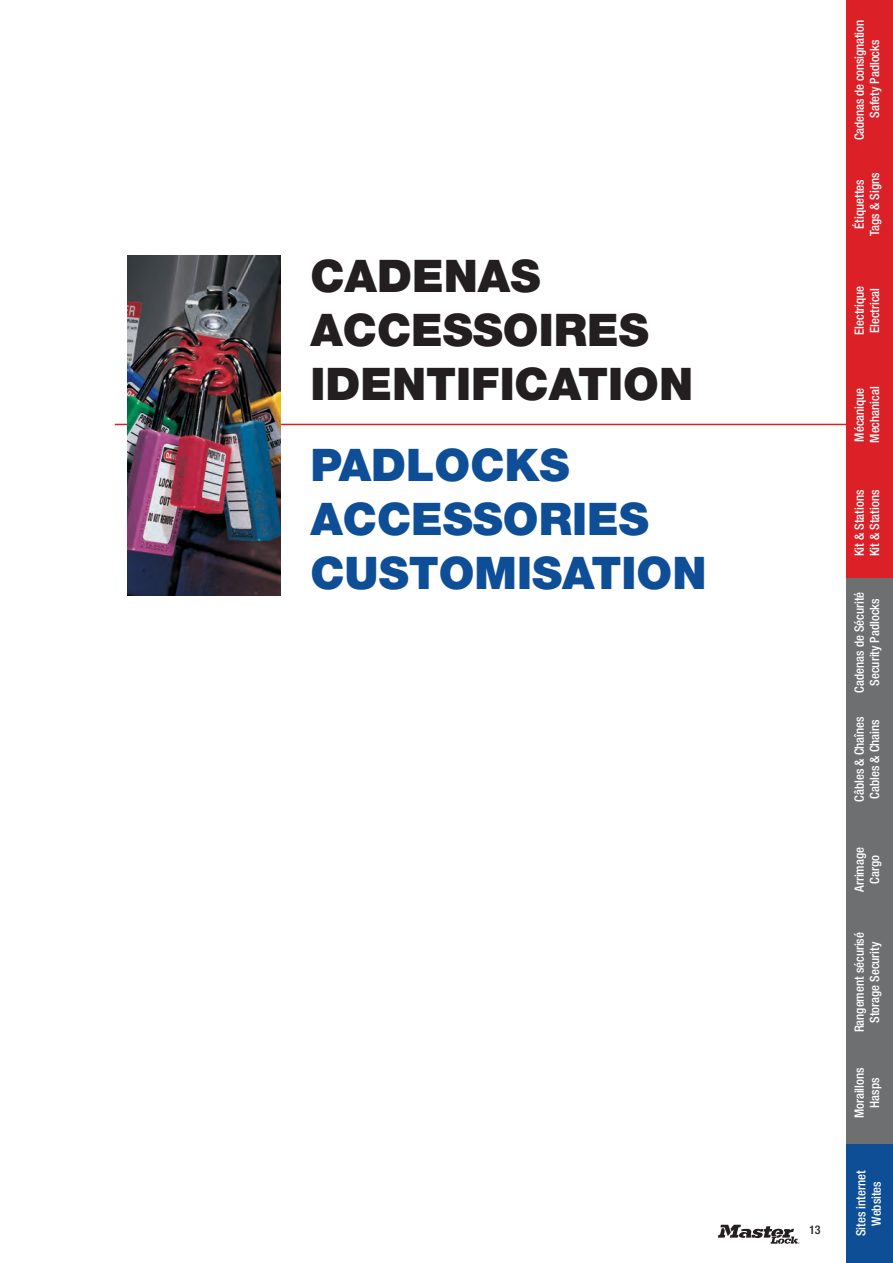
<style>
.page{position:relative;width:893px;height:1263px;background:#fff}
.page>*{position:absolute;margin:0;border:0;box-sizing:border-box;transform-origin:0 0}
.t1{font:900 45px/54px "Helvetica Neue";color:#231f20}
.t2{font:900 45px/54px "Helvetica Neue";color:#0e4e96}
.t3{font:500 condensed 12.75px/15.3px "Helvetica Neue";color:#fff;text-align:center}
.t4{font:500 condensed 12px "Helvetica Neue";color:#231f20}
</style>
<div class="page">
<svg style="left:718px;top:1225px;width:81px;height:19px"></svg>
<div style="left:846px;top:0;width:47px;height:1263px;background:#0e4e96"></div>
<div style="left:846px;top:0;width:47px;height:1083px;background:#db2028"></div>
<div style="left:846px;top:578px;width:47px;height:566px;background:#6d6f71"></div>
<hr style="left:115px;top:424px;width:733px;height:1px;background:#db2028">
<img style="left:128px;top:255px;width:153px;height:340px">
<h1 class="t1" style="left:310px;top:249px;width:379px">CADENAS<br>ACCESSOIRES<br>IDENTIFICATION</h1>
<h1 class="t2" style="left:310px;top:438px;width:339px">PADLOCKS<br>ACCESSORIES<br>CUSTOMI</h1>
<h1 class="t2" style="left:532px;top:546px;width:176px">SATIO N</h1>
<p class="t4" style="left:809px;top:1223px;width:13px">13</p>
<p class="t3" style="left:851px;top:140px;width:121px;rotate:-90deg">Cadenas de consignation<br>Safety Padlocks</p>
<p class="t3" style="left:851px;top:236px;width:65px;rotate:-90deg">Étiquettes<br>Tags &amp; Signs</p>
<p class="t3" style="left:851px;top:335px;width:51px;text-align:left;rotate:-90deg">Electrique<br>Electrical</p>
<p class="t3" style="left:851px;top:443px;width:58px;text-align:left;rotate:-90deg">Mécanique<br>Mechanical</p>
<p class="t3" style="left:851px;top:556px;width:68px;text-align:left;rotate:-90deg">Kit &amp; Stations<br>Kit &amp; Stations</p>
<p class="t3" style="left:851px;top:692px;width:102px;rotate:-90deg">Cadenas de Sécurité<br>Security Padlocks</p>
<p class="t3" style="left:851px;top:802px;width:87px;text-align:left;rotate:-90deg">Câbles &amp; Chaînes<br>Cables &amp; Chains</p>
<p class="t3" style="left:851px;top:892px;width:46px;rotate:-90deg">Arrimage<br>Cargo</p>
<p class="t3" style="left:851px;top:1032px;width:102px;rotate:-90deg">Rangement sécurisé<br>Storage Security</p>
<p class="t3" style="left:851px;top:1118px;width:52px;rotate:-90deg">Moraillons<br>Hasps</p>
<p class="t3" style="left:853px;top:1236px;width:67px;rotate:-90deg">Sites internet<br>Websites</p>
</div>
